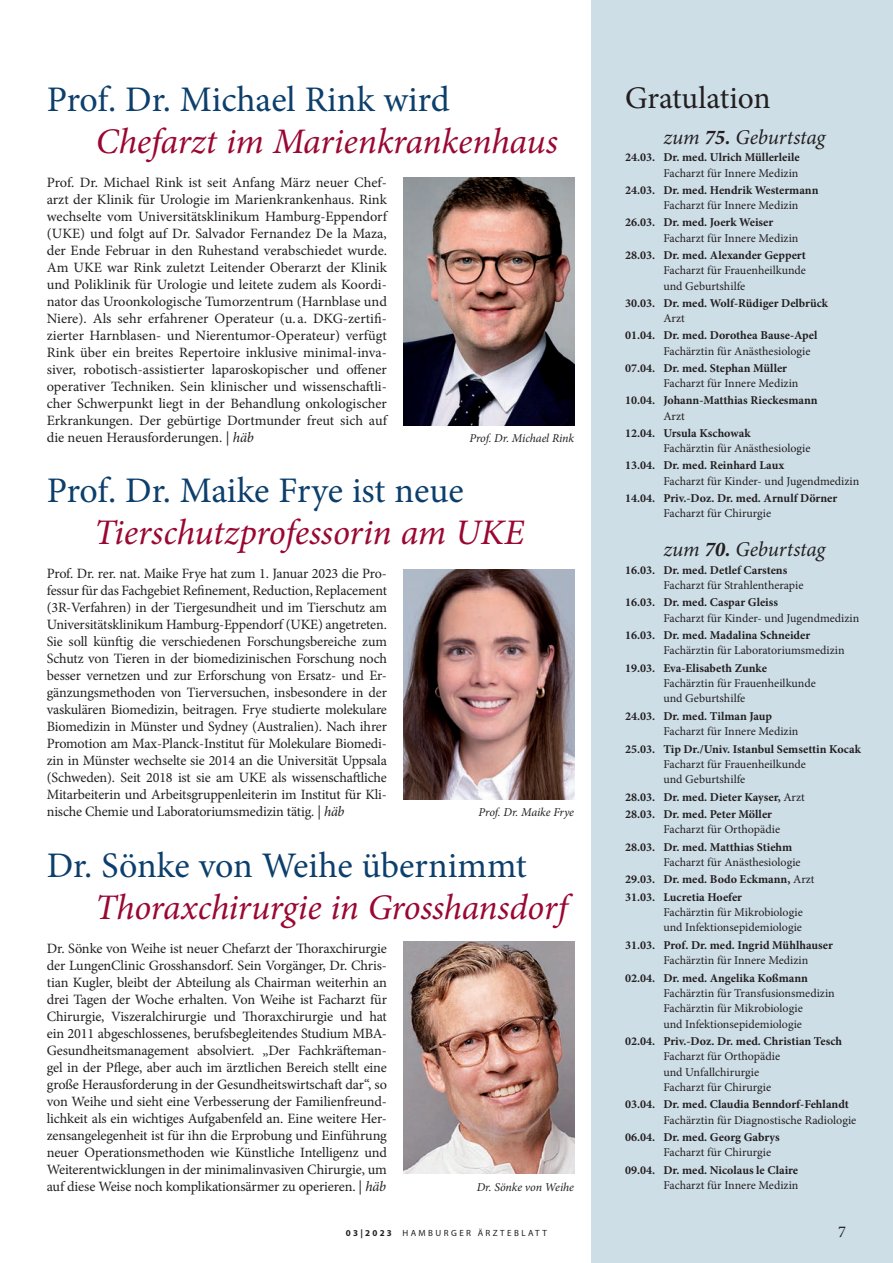
<style>
.page{position:relative;width:893px;height:1263px;background:#fff}
.page>*{position:absolute;margin:0;border:0;box-sizing:border-box;transform-origin:0 0}
.t1{font:italic 36px/42px "Minion Pro";letter-spacing:-.01em;color:#9a0832}
.t2{font:31.5px "Minion Pro";letter-spacing:-.005em;color:#231f20}
.t3{font:italic 21px "Minion Pro";letter-spacing:-.01em;color:#231f20}
.t4{font:16.5px "Minion Pro";color:#231f20}
.t5{font:14.25px/17px "Minion Pro";letter-spacing:-.01em;color:#231f20;text-align:justify}
.t6{font:700 12px/15.3px "Minion Pro";color:#231f20}
.t7{font:12px/15.3px "Minion Pro";color:#231f20}
.t8{font:italic 12px "Minion Pro";letter-spacing:-.005em;color:#231f20}
.t9{font:9px "Myriad Pro";letter-spacing:.27em;color:#231f20}
.s1{font-style:normal;color:#0c3f6c}
.s2{font-style:italic}
.s3{font-weight:700}
.s4{font-weight:400}
</style>
<div class="page">
<div style="left:591px;top:0;width:302px;height:1263px;background:#cddee7"></div>
<img style="left:404px;top:177px;width:170px;height:248px">
<img style="left:404px;top:569px;width:170px;height:230px">
<img style="left:404px;top:941px;width:170px;height:233px">
<p class="t1" style="left:96px;top:79px;width:464px;text-indent:-49px"><span class="s1">Prof. Dr. Michael Rink wird<br></span>Chefarzt im Marienkrankenhaus</p>
<p class="t5" style="left:47px;top:174px;width:342px">Prof. Dr. Michael Rink ist seit Anfang März neuer Chef&shy;arzt der Klinik für Urologie im Marienkrankenhaus. Rink wechselte vom Universitätsklinikum Hamburg-Eppendorf (UKE) und folgt auf Dr. Salvador Fernandez De la Maza, der Ende Februar in den Ruhestand verabschiedet wurde.<br>Am UKE war Rink zuletzt Leitender Oberarzt der Klinik und Poliklinik für Urologie und leitete zudem als Koordi&shy;nator das Uroonkologische Tumorzentrum (Harnblase und Niere). Als sehr erfahrener Operateur (u. a. DKG-zertifi&shy;zierter Harnblasen- und Nierentumor-Operateur) verfügt Rink über ein breites Repertoire inklusive minimal-inva&shy;siver, robotisch-assistierter laparoskopischer und offener operativer Techniken. Sein klinischer und wissenschaftli&shy;cher Schwerpunkt liegt in der Behandlung onkologischer Erkrankungen. Der gebürtige Dortmunder freut sich auf die neuen Herausforderungen. | <span class="s2">häb</span></p>
<p class="t8" style="left:469px;top:430px;width:106px">Prof. Dr. Michael Rink</p>
<p class="t1" style="left:94px;top:470px;width:431px;text-indent:-48px"><span class="s1">Prof. Dr. Maike Frye ist neue<br></span>Tierschutzprofessorin am UKE</p>
<p class="t5" style="left:47px;top:565px;width:342px">Prof. Dr. rer. nat. Maike Frye hat zum 1. Januar 2023 die Pro&shy;fessur für das Fachgebiet Refinement, Reduction, Replacement (3R-Verfahren) in der Tiergesundheit und im Tierschutz am Universitätsklinikum Hamburg-Eppendorf (UKE) angetreten.<br>Sie soll künftig die verschiedenen Forschungsbereiche zum Schutz von Tieren in der biomedizinischen Forschung noch besser vernetzen und zur Erforschung von Ersatz- und Er&shy;gänzungsmethoden von Tierversuchen, insbesondere in der vaskulären Biomedizin, beitragen. Frye studierte molekulare Biomedizin in Münster und Sydney (Australien). Nach ihrer Promotion am Max-Planck-Institut für Molekulare Biomedi&shy;zin in Münster wechselte sie 2014 an die Universität Uppsala (Schweden). Seit 2018 ist sie am UKE als wissenschaftliche Mitarbeiterin und Arbeitsgruppenleiterin im Institut für Kli&shy;nische Chemie und Laboratoriumsmedizin tätig. | <span class="s2">häb</span></p>
<p class="t8" style="left:479px;top:804px;width:97px">Prof. Dr. Maike Frye</p>
<p class="t1" style="left:95px;top:844px;width:474px;text-indent:-48px"><span class="s1">Dr. Sönke von Weihe übernimmt<br></span>Thoraxchirurgie in Grosshansdorf</p>
<p class="t5" style="left:47px;top:939px;width:342px">Dr. Sönke von Weihe ist neuer Chefarzt der Thoraxchirurgie der LungenClinic Grosshansdorf. Sein Vorgänger, Dr. Chris&shy;tian Kugler, bleibt der Abteilung als Chairman weiterhin an drei Tagen der Woche erhalten. Von Weihe ist Facharzt für Chirurgie, Viszeralchirurgie und Thoraxchirurgie und hat ein 2011 abgeschlossenes, berufsbegleitendes Studium MBA-Gesundheitsmanagement absolviert. „Der Fachkräfteman&shy;gel in der Pflege, aber auch im ärztlichen Bereich stellt eine große Herausforderung in der Gesundheitswirtschaft dar“, so von Weihe und sieht eine Verbesserung der Familienfreund&shy;lichkeit als ein wichtiges Aufgabenfeld an. Eine weitere Her&shy;zensangelegenheit ist für ihn die Erprobung und Einführung neuer Operationsmethoden wie Künstliche Intelligenz und Weiterentwicklungen in der minimalinvasiven Chirurgie, um auf diese Weise noch komplikationsärmer zu operieren. | <span class="s2">häb</span></p>
<p class="t8" style="left:477px;top:1179px;width:99px">Dr. Sönke von Weihe</p>
<p class="t2" style="left:625px;top:77px;width:147px">Gratulation</p>
<p class="t3" style="left:663px;top:123px;width:163px">zum <span class="s3">75.</span> Geburtstag</p>
<p class="t6" style="left:625px;top:150px;width:176px;text-align:right">24.03. Dr. med. Ulrich Müllerleile<br><span class="s4">Facharzt für Innere Medizin</span></p>
<p class="t6" style="left:663px;top:182px;width:157px;text-indent:-38px">24.03. Dr. med. Hendrik Westermann<br><span class="s4">Facharzt für Innere Medizin</span></p>
<p class="t6" style="left:663px;top:215px;width:137px;text-indent:-38px">26.03. Dr. med. Joerk Weiser<br><span class="s4">Facharzt für Innere Medizin</span></p>
<p class="t7" style="left:663px;top:247px;width:144px;text-align:justify;text-indent:-38px"><span class="s3">28.03. Dr. med. Alexander Geppert </span>Facharzt für Frauenheilkunde und Geburtshilfe</p>
<p class="t6" style="left:663px;top:295px;width:166px;text-indent:-38px">30.03. Dr. med. Wolf-Rüdiger Delbrück<br><span class="s4">Arzt</span></p>
<p class="t6" style="left:663px;top:328px;width:156px;text-indent:-38px">01.04. Dr. med. Dorothea Bause-Apel<br><span class="s4">Fachärztin für Anästhesiologie</span></p>
<p class="t6" style="left:663px;top:360px;width:137px;text-indent:-38px">07.04. Dr. med. Stephan Müller<br><span class="s4">Facharzt für Innere Medizin</span></p>
<p class="t6" style="left:663px;top:393px;width:156px;text-indent:-38px">10.04. Johann-Matthias Rieckesmann<br><span class="s4">Arzt</span></p>
<p class="t7" style="left:663px;top:425px;width:149px;text-indent:-38px"><span class="s3">12.04. Ursula Kschowak<br></span>Fachärztin für Anästhesiologie</p>
<p class="t7" style="left:663px;top:458px;width:197px;text-indent:-38px"><span class="s3">13.04. Dr. med. Reinhard Laux<br></span>Facharzt für Kinder- und Jugendmedizin</p>
<p class="t6" style="left:663px;top:490px;width:175px;text-indent:-38px">14.04. Priv.-Doz. Dr. med. Arnulf Dörner<br><span class="s4">Facharzt für Chirurgie</span></p>
<p class="t3" style="left:663px;top:535px;width:163px">zum <span class="s3">70.</span> Geburtstag</p>
<p class="t6" style="left:663px;top:562px;width:142px;text-indent:-38px">16.03. Dr. med. Detlef Carstens<br><span class="s4">Facharzt für Strahlentherapie</span></p>
<p class="t7" style="left:663px;top:595px;width:197px;text-indent:-38px"><span class="s3">16.03. Dr. med. Caspar Gleiss<br></span>Facharzt für Kinder- und Jugendmedizin</p>
<p class="t7" style="left:663px;top:628px;width:183px;text-indent:-38px"><span class="s3">16.03. Dr. med. Madalina Schneider<br></span>Fachärztin für Laboratoriumsmedizin</p>
<p class="t7" style="left:663px;top:660px;width:154px;text-indent:-38px"><span class="s3">19.03. Eva-Elisabeth Zunke<br></span>Fachärztin für Frauenheilkunde und Geburtshilfe</p>
<p class="t7" style="left:663px;top:708px;width:137px;text-indent:-38px"><span class="s3">24.03. Dr. med. Tilman Jaup<br></span>Facharzt für Innere Medizin</p>
<p class="t7" style="left:663px;top:741px;width:199px;text-indent:-38px"><span class="s3">25.03. Tip Dr./Univ. Istanbul Semsettin Kocak<br></span>Facharzt für Frauenheilkunde<br>und Geburtshilfe</p>
<p class="t6" style="left:625px;top:788px;width:181px;line-height:17.4px">28.03. Dr. med. Dieter Kayser, <span class="s4">Arzt<br></span>28.03. Dr. med. Peter Möller</p>
<p class="t6" style="left:625px;top:820px;width:169px;line-height:17.4px;text-indent:38px"><span class="s4">Facharzt für Orthopädie<br></span>28.03. Dr. med. Matthias Stiehm</p>
<p class="t6" style="left:625px;top:853px;width:191px;line-height:17.4px;text-indent:38px"><span class="s4">Facharzt für Anästhesiologie<br></span>29.03. Dr. med. Bodo Eckmann, <span class="s4">Arzt<br></span>31.03. Lucretia Hoefer</p>
<p class="t7" style="left:663px;top:905px;width:141px">Fachärztin für Mikrobiologie und Infektionsepidemiologie</p>
<p class="t6" style="left:663px;top:937px;width:171px;text-indent:-38px">31.03. Prof. Dr. med. Ingrid Mühlhauser<br><span class="s4">Fachärztin für Innere Medizin</span></p>
<p class="t7" style="left:663px;top:970px;width:173px;text-indent:-38px"><span class="s3">02.04. Dr. med. Angelika Koßmann </span>Fachärztin für Transfusionsmedizin Fachärztin für Mikrobiologie<br>und Infektionsepidemiologie</p>
<p class="t7" style="left:663px;top:1033px;width:180px;text-indent:-38px"><span class="s3">02.04. Priv.-Doz. Dr. med. Christian Tesch<br></span>Facharzt für Orthopädie<br>und Unfallchirurgie<br>Facharzt für Chirurgie</p>
<p class="t6" style="left:663px;top:1097px;width:194px;text-indent:-38px">03.04. Dr. med. Claudia Benndorf-Fehlandt<br><span class="s4">Fachärztin für Diagnostische Radiologie</span></p>
<p class="t6" style="left:663px;top:1129px;width:118px;text-indent:-38px">06.04. Dr. med. Georg Gabrys<br><span class="s4">Facharzt für Chirurgie</span></p>
<p class="t6" style="left:625px;top:1162px;width:175px;text-align:right">09.04. Dr. med. Nicolaus le Claire<br><span class="s4">Facharzt für Innere Medizin</span></p>
<p class="t9" style="left:346px;top:1227px;width:203px"><span class="s3">03|2023</span> HAMBURGER ÄRZTEBLATT</p>
<p class="t4" style="left:838px;top:1220px;width:9px">7</p>
</div>
